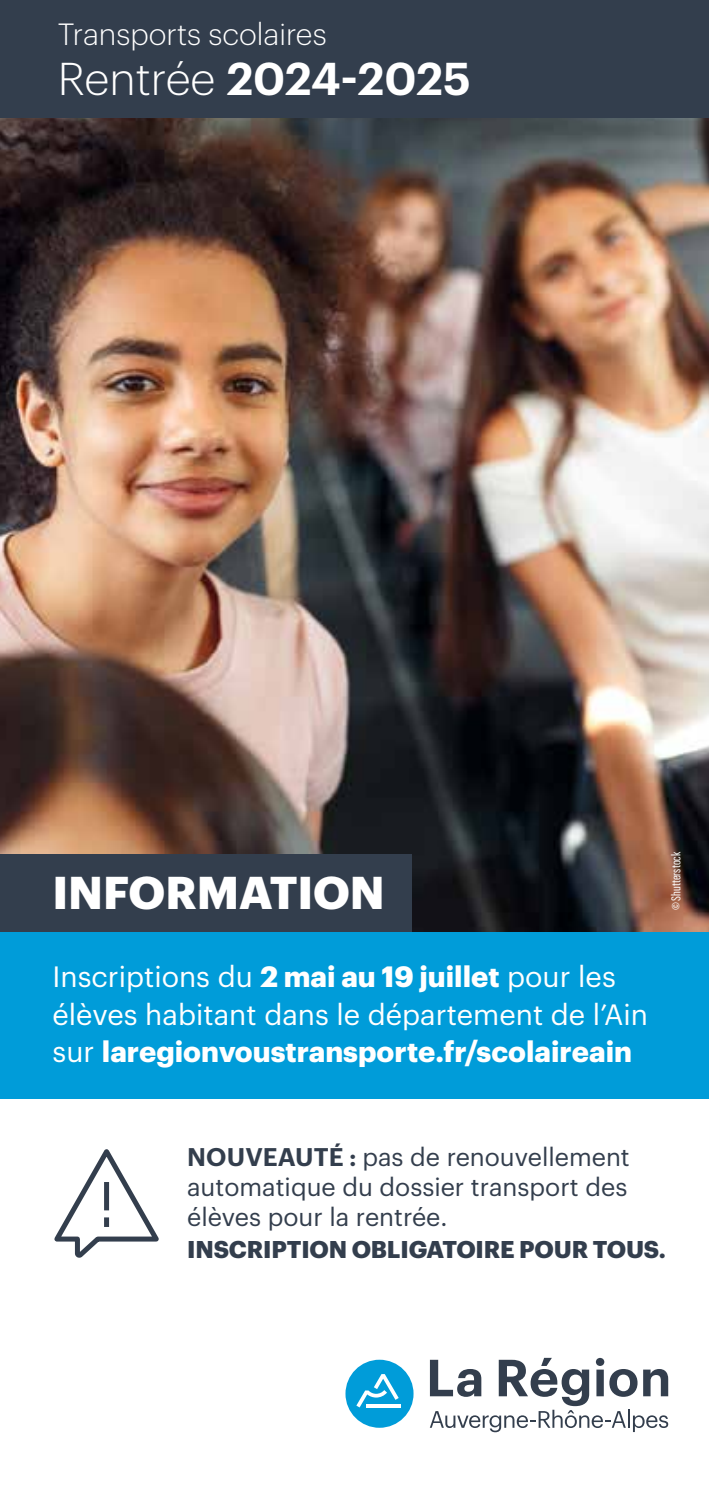
<style>
.page{position:relative;width:709px;height:1489px;background:#fff}
.page>*{position:absolute;margin:0;border:0;box-sizing:border-box;transform-origin:0 0}
.t1{font:600 45px "Graphik";color:#fff}
.t2{font:700 45px "Graphik";color:#fff}
.t3{font:300 30px "Graphik";color:#fff}
.t4{font:28.75px/37.5px "Graphik";color:#fff}
.t5{font:25px/30px "Graphik";color:#333e4d;text-align:justify}
.t6{font:700 23.75px "Graphik";letter-spacing:-.005em;color:#333e4d}
.t7{font:12.5px "Graphik X Cond";color:#fff}
.s1{font-weight:300}
.s2{font-weight:700}
.s3{font-weight:600}
</style>
<div class="page">
<img style="left:0;top:118px;width:709px;height:814px">
<div style="left:0;top:932px;width:709px;height:166px;background:#009cd9"></div>
<div style="left:0;top:0;width:709px;height:118px;background:#333e4d"></div>
<div style="left:0;top:854px;width:412px;height:78px;background:#333e4d"></div>
<svg style="left:54px;top:1149px;width:105px;height:109px"></svg>
<svg style="left:430px;top:1357px;width:238px;height:74px"></svg>
<div style="left:345px;top:1359px;width:68px;height:68px;background:#009cd9;border-radius:50%"></div>
<svg style="left:356px;top:1374px;width:43px;height:33px"></svg>
<p class="t3" style="left:58px;top:12px;width:270px">Transports scolaires</p>
<h1 class="t1" style="left:58px;top:44px;width:414px"><span class="s1">Rentrée</span> 2024-2025</h1>
<h1 class="t2" style="left:52px;top:858px;width:334px">INFORMATION</h1>
<p class="t4" style="left:53px;top:955px;width:597px">Inscriptions du <span class="s2">2 mai au 19 juillet</span> pour les élèves habitant dans le département de l’Ain sur <span class="s2">laregionvoustransporte.fr/scolaireain</span></p>
<p class="t7" style="left:667px;top:910px;width:60px;rotate:-90deg">© Shutterstock</p>
<p class="t5" style="left:187px;top:1139px;width:444px"><span class="s3">NOUVEAUTÉ :</span> pas de renouvellement automatique du dossier transport des élèves pour la rentrée.</p>
<p class="t6" style="left:187px;top:1231px;width:480px">INSCRIPTION OBLIGATOIRE POUR TOUS.</p>
</div>
